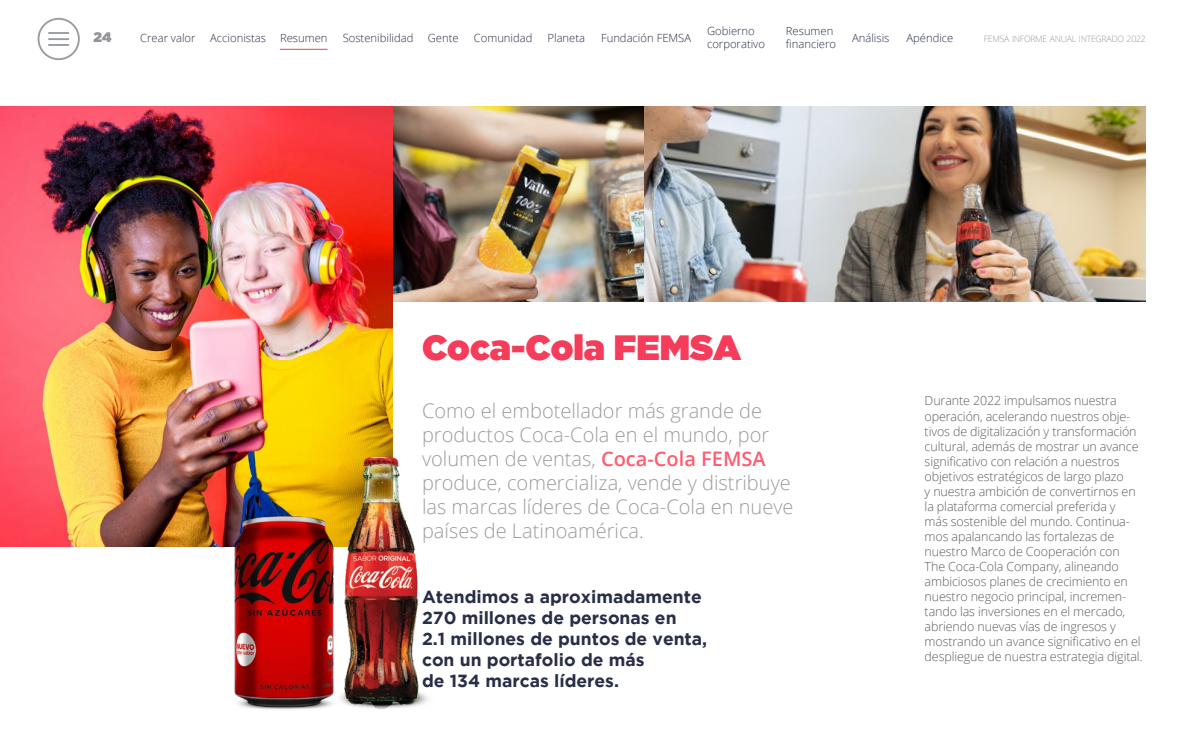
<style>
.page{position:relative;width:1191px;height:745px;background:#fff}
.page>*{position:absolute;margin:0;border:0;box-sizing:border-box;transform-origin:0 0}
.t1{font:35px "Gotham Ultra";color:#f53c5a}
.t2{font:300 20px/24px "Open Sans";color:#999c9e}
.t3{font:700 17.5px/21px "Gotham";color:#292e47}
.t4{font:13.75px "Gotham Ultra";color:#939598}
.t5{font:300 12.5px/15px "Open Sans";letter-spacing:-.01em;color:#5e5e5e}
.t6{font:300 11.25px/13.5px "Open Sans";color:#292e47}
.t7{font:300 8.75px "Open Sans";letter-spacing:-.035em;color:#999c9e}
.s1{font-weight:600;color:#ff5d70}
</style>
<div class="page">
<img style="left:392px;top:106px;width:754px;height:195px">
<img style="left:0;top:106px;width:392px;height:440px">
<svg style="left:49px;top:32px;width:19px;height:14px"></svg>
<img style="left:239px;top:705px;width:80px;height:5px">
<img style="left:234px;top:515px;width:100px;height:190px">
<img style="left:319px;top:691px;width:109px;height:17px">
<img style="left:341px;top:456px;width:81px;height:254px">
<div style="left:38px;top:18px;width:42px;height:42px;border:2px solid #999c9e;border-radius:50%"></div>
<hr style="left:280px;top:49px;width:47px;height:1px;background:#ff5d70">
<p class="t4" style="left:94px;top:29px;width:20px">24</p>
<p class="t6" style="left:707px;top:24px;width:60px">Gobierno corporativo</p>
<p class="t6" style="left:786px;top:24px;width:52px">Resumen financiero</p>
<p class="t6" style="left:852px;top:30px;width:39px">Análisis</p>
<p class="t6" style="left:906px;top:30px;width:49px">Apéndice</p>
<p class="t6" style="left:140px;top:30px;width:57px">Crear valor</p>
<p class="t6" style="left:210px;top:30px;width:119px">Accionistas Resumen</p>
<p class="t6" style="left:343px;top:30px;width:72px">Sostenibilidad</p>
<p class="t6" style="left:428px;top:30px;width:32px">Gente</p>
<p class="t6" style="left:474px;top:30px;width:60px">Comunidad</p>
<p class="t6" style="left:547px;top:30px;width:39px">Planeta</p>
<p class="t6" style="left:601px;top:30px;width:92px">Fundación FEMSA</p>
<p class="t7" style="left:983px;top:32px;width:164px">FEMSA INFORME ANUAL INTEGRADO 2022</p>
<h1 class="t1" style="left:422px;top:327px;width:321px">Coca-Cola FEMSA</h1>
<h2 class="t2" style="left:422px;top:398px;width:373px">Como el embotellador más grande de productos Coca-Cola en el mundo, por volumen de ventas, <span class="s1">Coca-Cola FEMSA </span>produce, comercializa, vende y distribuye las marcas líderes de Coca-Cola en nueve países de Latinoamérica.</h2>
<h3 class="t3" style="left:422px;top:585px;width:287px">Atendimos a aproximadamente<br>270 millones de personas en<br>2.1 millones de puntos de venta, con un portafolio de más<br>de 134 marcas líderes.</h3>
<p class="t5" style="left:924px;top:393px;width:219px">Durante 2022 impulsamos nuestra operación, acelerando nuestros obje&shy;tivos de digitalización y transformación cultural, además de mostrar un avance significativo con relación a nuestros objetivos estratégicos de largo plazo<br>y nuestra ambición de convertirnos en la plataforma comercial preferida y<br>más sostenible del mundo. Continua&shy;mos apalancando las fortalezas de nuestro Marco de Cooperación con The Coca-Cola Company, alineando ambiciosos planes de crecimiento en nuestro negocio principal, incremen&shy;tando las inversiones en el mercado, abriendo nuevas vías de ingresos y mostrando un avance significativo en el despliegue de nuestra estrategia digital.</p>
</div>
